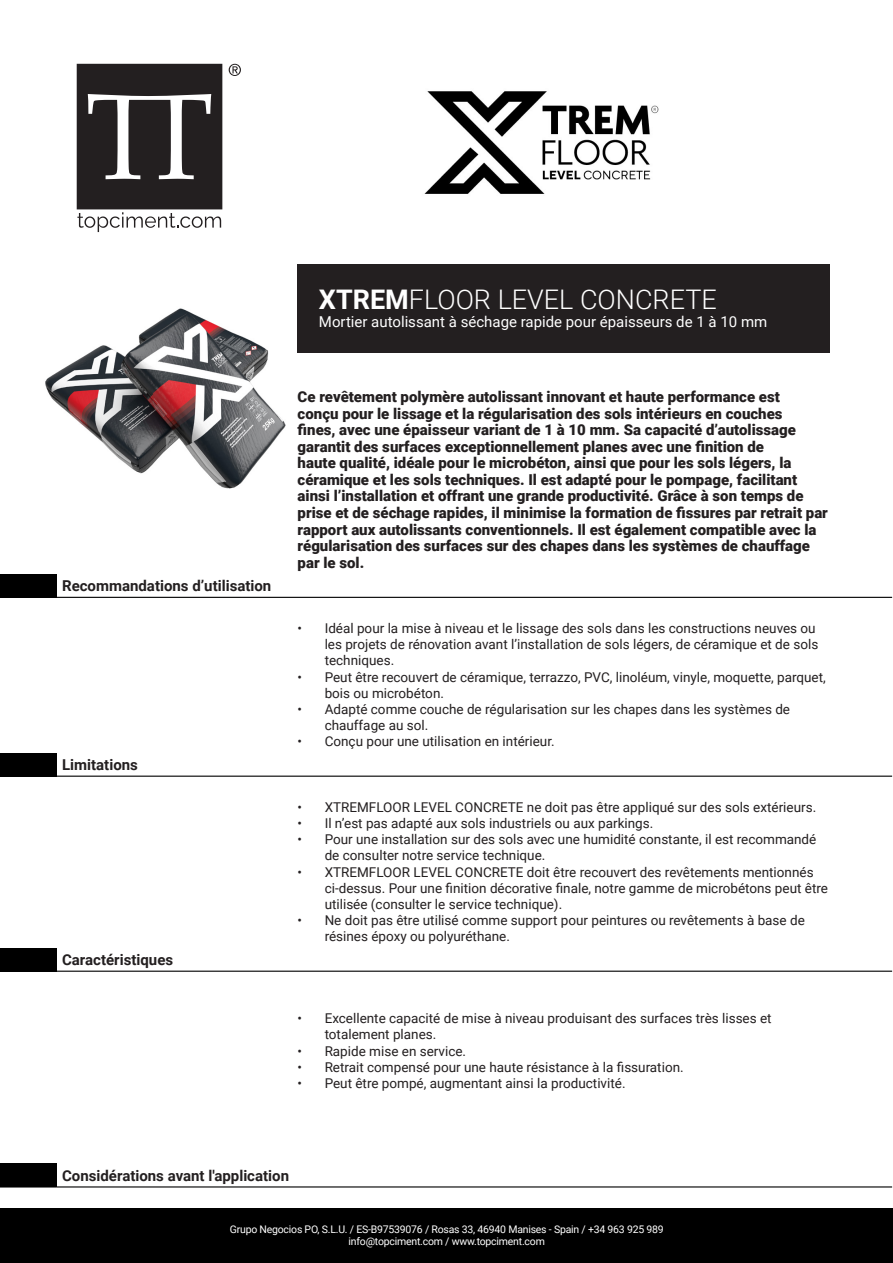
<style>
.page{position:relative;width:893px;height:1263px;background:#fff}
.page>*{position:absolute;margin:0;border:0;box-sizing:border-box;transform-origin:0 0}
.t1{font:300 27px "Roboto";color:#fff}
.TEXTO_DESTACADO{font:900 15px/16.5px "Roboto";color:#231f20}
.t2{font:700 15px "Roboto";color:#231f20}
.t3{font:15px "Roboto";color:#fff}
.t4{font:13.5px/16.2px "Roboto";color:#231f20}
.t5{font:10.5px/12px "Roboto";letter-spacing:-.02em;color:#fff;text-align:center}
.s1{font-weight:700}
</style>
<div class="page">
<div style="left:0;top:1208px;width:893px;height:55px;background:#000"></div>
<div style="left:294px;top:264px;width:535px;height:88px;background:#231f20"></div>
<svg style="left:77px;top:64px;width:145px;height:168px"></svg>
<svg style="left:229px;top:64px;width:12px;height:12px"></svg>
<img style="left:45px;top:264px;width:251px;height:225px">
<img style="left:424px;top:91px;width:235px;height:103px">
<div style="left:0;top:574px;width:56px;height:23px;background:#000"></div>
<hr style="left:0;top:597px;width:56px;height:1px;background:#000">
<hr style="left:56px;top:597px;width:836px;height:1px;background:#000">
<div style="left:0;top:753px;width:56px;height:23px;background:#000"></div>
<hr style="left:0;top:776px;width:56px;height:1px;background:#000">
<hr style="left:56px;top:776px;width:836px;height:1px;background:#000">
<div style="left:0;top:948px;width:56px;height:23px;background:#000"></div>
<hr style="left:0;top:971px;width:56px;height:1px;background:#000">
<hr style="left:56px;top:971px;width:836px;height:1px;background:#000">
<div style="left:0;top:1164px;width:56px;height:23px;background:#000"></div>
<hr style="left:56px;top:1186px;width:836px;height:1px;background:#000">
<h1 class="t1" style="left:319px;top:280px;width:399px"><span class="s1">XTREM</span>FLOOR LEVEL CONCRETE</h1>
<h2 class="t3" style="left:319px;top:311px;width:450px">Mortier autolissant à séchage rapide pour épaisseurs de 1 à 10 mm</h2>
<h3 class="t2" style="left:62px;top:575px;width:211px">Recommandations d’utilisation</h3>
<h3 class="t2" style="left:62px;top:754px;width:77px">Limitations</h3>
<h3 class="t2" style="left:62px;top:949px;width:113px">Caractéristiques</h3>
<p class="TEXTO_DESTACADO" style="left:298px;top:388px;width:532px">Ce revêtement polymère autolissant innovant et haute performance est<br>conçu pour le lissage et la régularisation des sols intérieurs en couches<br>fines, avec une épaisseur variant de 1 à 10 mm. Sa capacité d’autolissage garantit des surfaces exceptionnellement planes avec une finition de<br>haute qualité, idéale pour le microbéton, ainsi que pour les sols légers, la céramique et les sols techniques. Il est adapté pour le pompage, facilitant ainsi l’installation et offrant une grande productivité. Grâce à son temps de prise et de séchage rapides, il minimise la formation de fissures par retrait par rapport aux autolissants conventionnels. Il est également compatible avec la régularisation des surfaces sur des chapes dans les systèmes de chauffage par le sol.</p>
<p class="t4" style="left:325px;top:619px;width:495px;text-indent:-27px">• Idéal pour la mise à niveau et le lissage des sols dans les constructions neuves ou les projets de rénovation avant l’installation de sols légers, de céramique et de sols techniques.</p>
<p class="t4" style="left:325px;top:668px;width:503px;text-indent:-27px">• Peut être recouvert de céramique, terrazzo, PVC, linoléum, vinyle, moquette, parquet, bois ou microbéton.</p>
<p class="t4" style="left:325px;top:700px;width:467px;text-indent:-27px">• Adapté comme couche de régularisation sur les chapes dans les systèmes de chauffage au sol.</p>
<p class="t4" style="left:298px;top:733px;width:258px">• Conçu pour une utilisation en intérieur.</p>
<p class="t4" style="left:298px;top:798px;width:520px">• XTREMFLOOR LEVEL CONCRETE ne doit pas être appliqué sur des sols extérieurs.</p>
<p class="t4" style="left:298px;top:814px;width:357px">• Il n’est pas adapté aux sols industriels ou aux parkings.</p>
<p class="t4" style="left:325px;top:831px;width:493px;text-indent:-27px">• Pour une installation sur des sols avec une humidité constante, il est recommandé de consulter notre service technique.</p>
<p class="t4" style="left:325px;top:863px;width:505px;text-indent:-27px">• XTREMFLOOR LEVEL CONCRETE doit être recouvert des revêtements mentionnés ci-dessus. Pour une finition décorative finale, notre gamme de microbétons peut être utilisée (consulter le service technique).</p>
<p class="t4" style="left:325px;top:912px;width:482px;text-indent:-27px">• Ne doit pas être utilisé comme support pour peintures ou revêtements à base de résines époxy ou polyuréthane.</p>
<p class="t4" style="left:325px;top:1010px;width:448px;text-indent:-27px">• Excellente capacité de mise à niveau produisant des surfaces très lisses et totalement planes.</p>
<p class="t4" style="left:298px;top:1042px;width:170px">• Rapide mise en service.</p>
<p class="t4" style="left:298px;top:1058px;width:387px">• Retrait compensé pour une haute résistance à la fissuration.</p>
<p class="t4" style="left:298px;top:1075px;width:329px">• Peut être pompé, augmentant ainsi la productivité.</p>
<h3 class="t2" style="left:62px;top:1165px;width:228px">Considérations avant l'application</h3>
<p class="t5" style="left:230px;top:1223px;width:435px">Grupo Negocios PO, S.L.U. / ES-B97539076 / Rosas 33, 46940 Manises - Spain / +34 963 925 989 info@topciment.com / www.topciment.com</p>
</div>
